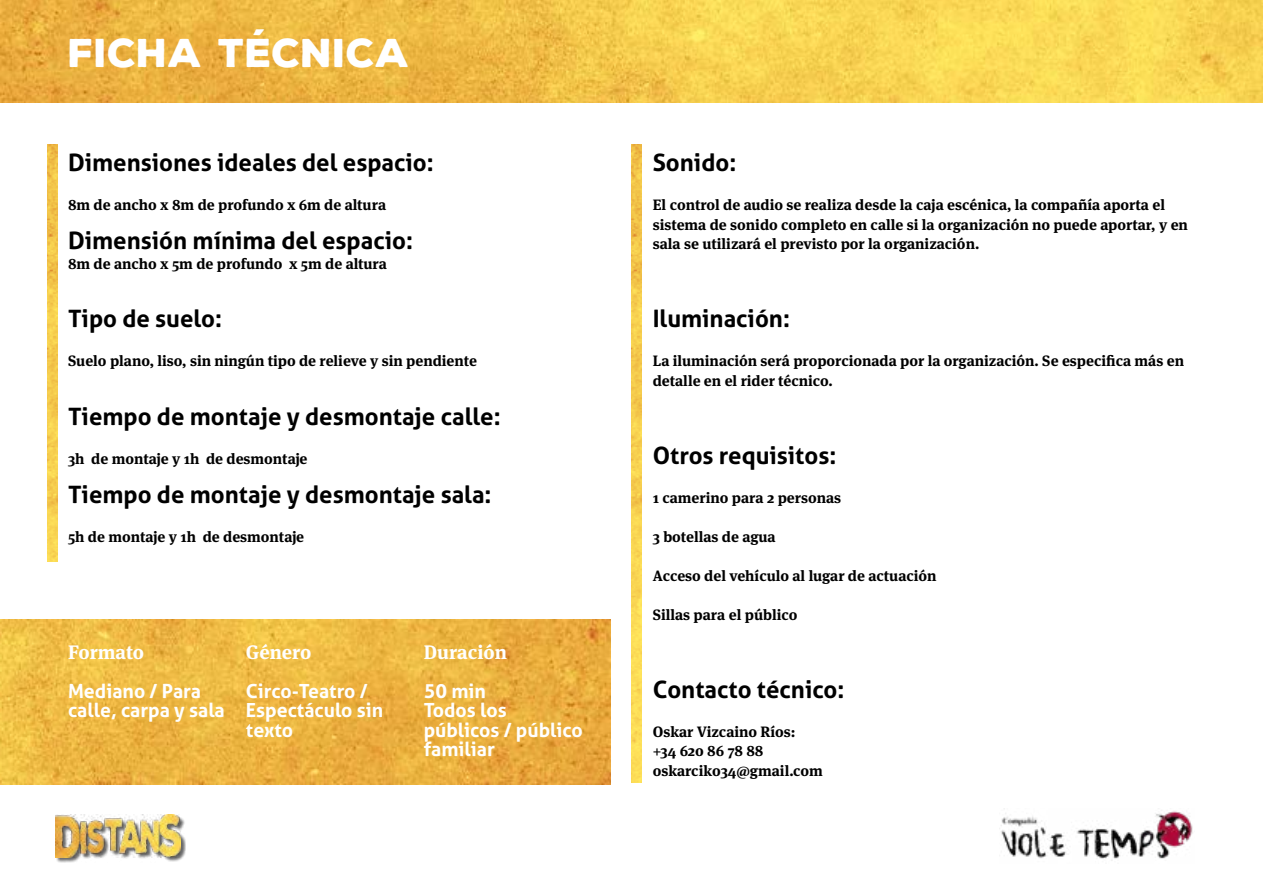
<style>
.page{position:relative;width:1263px;height:893px;background:#fff}
.page>*{position:absolute;margin:0;border:0;box-sizing:border-box;transform-origin:0 0}
.t1{font:900 39px "Nexa Rust Sans";color:#fff}
.t2{font:700 24px "Aller";color:#000}
.t3{font:700 19.5px/19.5px "Aller";color:#fff}
.t4{font:700 19.5px "Meta Serif OT";color:#fff}
.t5{font:700 15px/19.5px "Meta Serif OT";color:#000}
</style>
<div class="page">
<img style="left:1px;top:0;width:1262px;height:102px">
<img style="left:631px;top:145px;width:10px;height:637px">
<img style="left:56px;top:815px;width:123px;height:42px">
<div style="left:57px;top:816px;width:129px;height:46px;background:#000;opacity:.37"></div>
<img style="left:999px;top:808px;width:194px;height:53px">
<img style="left:48px;top:145px;width:9px;height:416px">
<img style="left:0;top:620px;width:610px;height:164px">
<h1 class="t1" style="left:68px;top:26px;width:344px">FICHA TÉCNICA</h1>
<h2 class="t2" style="left:68px;top:148px;width:367px">Dimensiones ideales del espacio:</h2>
<p class="t5" style="left:68px;top:195px;width:320px">8m de ancho x 8m de profundo x 6m de altura</p>
<h2 class="t2" style="left:68px;top:226px;width:346px">Dimensión mínima del espacio:</h2>
<p class="t5" style="left:68px;top:254px;width:320px">8m de ancho x 5m de profundo x 5m de altura</p>
<h2 class="t2" style="left:68px;top:304px;width:156px">Tipo de suelo:</h2>
<p class="t5" style="left:68px;top:351px;width:410px">Suelo plano, liso, sin ningún tipo de relieve y sin pendiente</p>
<h2 class="t2" style="left:68px;top:401px;width:434px">Tiempo de montaje y desmontaje calle:</h2>
<p class="t5" style="left:68px;top:449px;width:241px">3h de montaje y 1h de desmontaje</p>
<h2 class="t2" style="left:68px;top:479px;width:425px">Tiempo de montaje y desmontaje sala:</h2>
<p class="t5" style="left:68px;top:527px;width:238px">5h de montaje y 1h de desmontaje</p>
<h3 class="t4" style="left:68px;top:640px;width:78px">Formato</h3>
<h3 class="t3" style="left:68px;top:681px;width:158px">Mediano / Para calle, carpa y sala</h3>
<h3 class="t4" style="left:246px;top:640px;width:67px">Género</h3>
<h3 class="t3" style="left:246px;top:681px;width:139px">Circo-Teatro /<br>Espectáculo sin texto</h3>
<h3 class="t4" style="left:424px;top:640px;width:85px">Duración</h3>
<h3 class="t3" style="left:424px;top:681px;width:161px">50 min<br>Todos los públicos / público familiar</h3>
<h2 class="t2" style="left:653px;top:148px;width:85px">Sonido:</h2>
<p class="t5" style="left:653px;top:195px;width:537px">El control de audio se realiza desde la caja escénica, la compañía aporta el sistema de sonido completo en calle si la organización no puede aportar, y en sala se utilizará el previsto por la organización.</p>
<h2 class="t2" style="left:653px;top:304px;width:139px">Iluminación:</h2>
<p class="t5" style="left:653px;top:351px;width:533px">La iluminación será proporcionada por la organización. Se especifica más en detalle en el rider técnico.</p>
<h2 class="t2" style="left:653px;top:440px;width:185px">Otros requisitos:</h2>
<p class="t5" style="left:653px;top:488px;width:190px">1 camerino para 2 personas</p>
<p class="t5" style="left:653px;top:527px;width:124px">3 botellas de agua</p>
<p class="t5" style="left:653px;top:566px;width:285px">Acceso del vehículo al lugar de actuación</p>
<p class="t5" style="left:653px;top:605px;width:146px">Sillas para el público</p>
<h2 class="t2" style="left:653px;top:674px;width:193px">Contacto técnico:</h2>
<p class="t5" style="left:653px;top:722px;width:172px">Oskar Vizcaino Ríos:<br>+34 620 86 78 88 oskarciko34@gmail.com</p>
</div>
